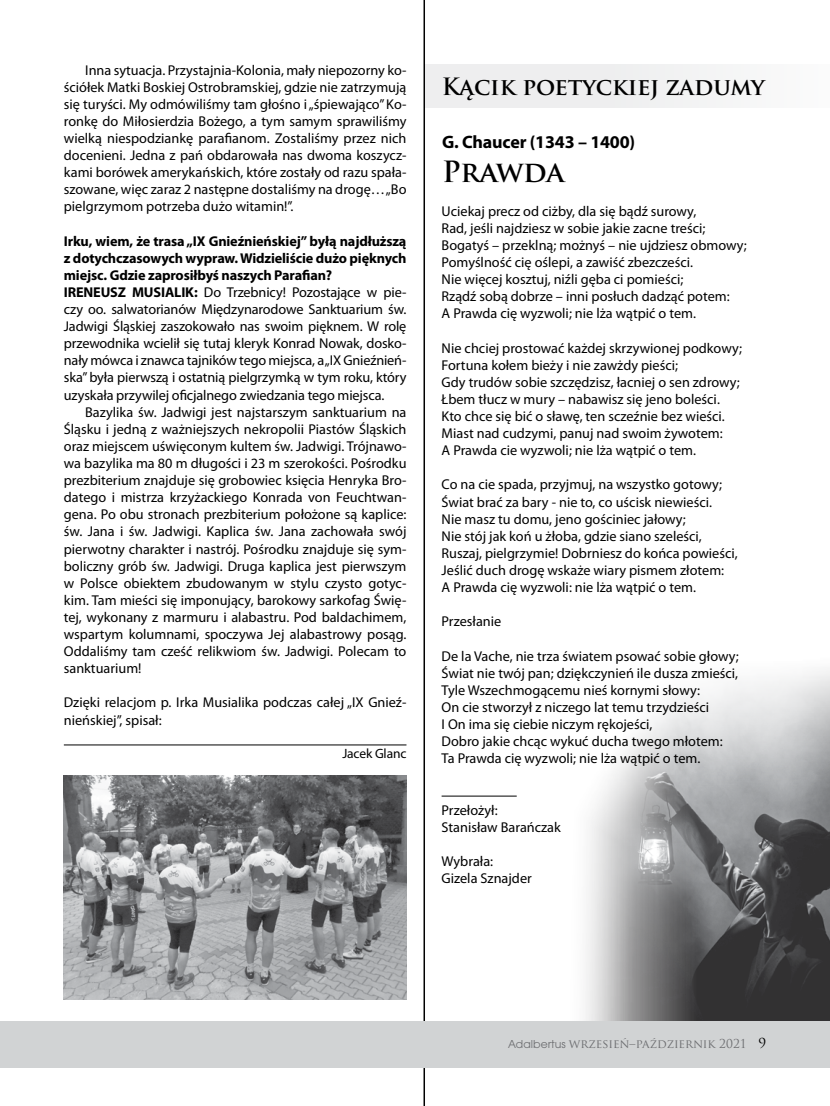
<style>
.page{position:relative;width:830px;height:1106px;background:#fff}
.page>*{position:absolute;margin:0;border:0;box-sizing:border-box;transform-origin:0 0}
.t1{font:700 28.5px "Trajan Pro";letter-spacing:-.01em;color:#000}
.t2{font:700 23.25px "Trajan Pro";letter-spacing:-.005em;color:#000}
.t3{font:700 18px "Myriad Pro";letter-spacing:-.01em;color:#000}
.t4{font:14.25px/17.1px "Myriad Pro";color:#000}
.t5{font:13.5px "Myriad Pro";letter-spacing:-.01em;color:#000}
.t6{font:12px "Trajan Pro";color:#6d6e71}
.s1{font-weight:700}
.s2{font-family:"Avant Gar Got Itc TEE"}
.s3{font-size:13.5px;color:#000}
</style>
<div class="page">
<hr style="left:423px;top:0;width:2px;height:1106px;background:#000">
<div style="left:0;top:1020px;width:829px;height:47px;background:#d1d3d4"></div>
<hr style="left:64px;top:744px;width:342px;height:1px;background:#000">
<img style="left:64px;top:776px;width:342px;height:223px">
<div style="left:425px;top:64px;width:404px;height:44px;background:#efeff0"></div>
<img style="left:585px;top:670px;width:244px;height:350px">
<hr style="left:441px;top:796px;width:75px;height:1px;background:#000">
<p class="t4" style="left:64px;top:61px;width:344px;text-align:justify;text-indent:21px">Inna sytuacja. Przystajnia-Kolonia, mały niepozorny ko&shy;ściółek Matki Boskiej Ostrobramskiej, gdzie nie zatrzymują się turyści. My odmówiliśmy tam głośno i „śpiewająco” Ko&shy;ronkę do Miłosierdzia Bożego, a tym samym sprawiliśmy wielką niespodziankę parafianom. Zostaliśmy przez nich docenieni. Jedna z pań obdarowała nas dwoma koszycz&shy;kami borówek amerykańskich, które zostały od razu spała&shy;szowane, więc zaraz 2 następne dostaliśmy na drogę… „Bo pielgrzymom potrzeba dużo witamin!”.</p>
<p class="t4" style="left:64px;top:232px;width:344px"><span class="s1">Irku, wiem, że trasa „IX Gnieźnieńskiej” byłą najdłuższą z dotychczasowych wypraw. Widzieliście dużo pięknych miejsc. Gdzie zaprosiłbyś naszych Parafian?<br>IRENEUSZ MUSIALIK:</span> Do Trzebnicy! Pozostające w pie&shy;czy oo. salwatorianów Międzynarodowe Sanktuarium św.<br>Jadwigi Śląskiej zaszokowało nas swoim pięknem. W rolę przewodnika wcielił się tutaj kleryk Konrad Nowak, dosko&shy;nały mówca i znawca tajników tego miejsca, a „IX Gnieźnień&shy;ska” była pierwszą i ostatnią pielgrzymką w tym roku, który uzyskała przywilej oficjalnego zwiedzania tego miejsca.</p>
<p class="t4" style="left:64px;top:403px;width:344px;text-align:justify;text-indent:21px">Bazylika św. Jadwigi jest najstarszym sanktuarium na Śląsku i jedną z ważniejszych nekropolii Piastów Śląskich oraz miejscem uświęconym kultem św. Jadwigi. Trójnawo&shy;wa bazylika ma 80 m długości i 23 m szerokości. Pośrodku prezbiterium znajduje się grobowiec księcia Henryka Bro&shy;datego i mistrza krzyżackiego Konrada von Feuchtwan&shy;gena. Po obu stronach prezbiterium położone są kaplice: św. Jana i św. Jadwigi. Kaplica św. Jana zachowała swój pierwotny charakter i nastrój. Pośrodku znajduje się sym&shy;boliczny grób św. Jadwigi. Druga kaplica jest pierwszym w Polsce obiektem zbudowanym w stylu czysto gotyc&shy;kim. Tam mieści się imponujący, barokowy sarkofag Świę&shy;tej, wykonany z marmuru i alabastru. Pod baldachimem, wspartym kolumnami, spoczywa Jej alabastrowy posąg.<br>Oddaliśmy tam cześć relikwiom św. Jadwigi. Polecam to sanktuarium!</p>
<p class="t4" style="left:64px;top:694px;width:344px">Dzięki relacjom p. Irka Musialika podczas całej „IX Gnieź&shy;nieńskiej”, spisał:</p>
<p class="t5" style="left:342px;top:745px;width:66px">Jacek Glanc</p>
<h2 class="t2" style="left:441px;top:72px;width:324px">Kącik poetyckiej zadumy</h2>
<p class="t3" style="left:442px;top:130px;width:195px">G. Chaucer (1343 – 1400)</p>
<h1 class="t1" style="left:442px;top:154px;width:124px">Prawda</h1>
<p class="t4" style="left:441px;top:202px;width:306px">Uciekaj precz od ciżby, dla się bądź surowy,<br>Rad, jeśli najdziesz w sobie jakie zacne treści; Bogatyś – przeklną; możnyś – nie ujdziesz obmowy; Pomyślność cię oślepi, a zawiść zbezcześci.<br>Nie więcej kosztuj, niźli gęba ci pomieści;<br>Rządź sobą dobrze – inni posłuch dadząć potem:<br>A Prawda cię wyzwoli; nie lża wątpić o tem.</p>
<p class="t4" style="left:441px;top:339px;width:302px">Nie chciej prostować każdej skrzywionej podkowy; Fortuna kołem bieży i nie zawżdy pieści;<br>Gdy trudów sobie szczędzisz, łacniej o sen zdrowy; Łbem tłucz w mury – nabawisz się jeno boleści.<br>Kto chce się bić o sławę, ten sczeźnie bez wieści.<br>Miast nad cudzymi, panuj nad swoim żywotem:<br>A Prawda cie wyzwoli; nie lża wątpić o tem.</p>
<p class="t4" style="left:441px;top:476px;width:297px">Co na cie spada, przyjmuj, na wszystko gotowy; Świat brać za bary - nie to, co uścisk niewieści.<br>Nie masz tu domu, jeno gościniec jałowy;<br>Nie stój jak koń u żłoba, gdzie siano szeleści, Ruszaj, pielgrzymie! Dobrniesz do końca powieści, Jeślić duch drogę wskaże wiary pismem złotem:<br>A Prawda cię wyzwoli: nie lża wątpić o tem.</p>
<p class="t4" style="left:441px;top:612px;width:61px">Przesłanie</p>
<p class="t4" style="left:441px;top:647px;width:298px">De la Vache, nie trza światem psować sobie głowy; Świat nie twój pan; dziękczynień ile dusza zmieści, Tyle Wszechmogącemu nieś kornymi słowy:<br>On cie stworzył z niczego lat temu trzydzieści<br>I On ima się ciebie niczym rękojeści,<br>Dobro jakie chcąc wykuć ducha twego młotem:<br>Ta Prawda cię wyzwoli; nie lża wątpić o tem.</p>
<p class="t4" style="left:441px;top:801px;width:121px">Przełożył:<br>Stanisław Barańczak</p>
<p class="t4" style="left:441px;top:852px;width:92px">Wybrała:<br>Gizela Sznajder</p>
<p class="t6" style="left:508px;top:1035px;width:259px"><span class="s2">Adalbertus</span> WRZESIEŃ–PAŹDZIERNIK 2021 <span class="s3">9</span></p>
</div>
